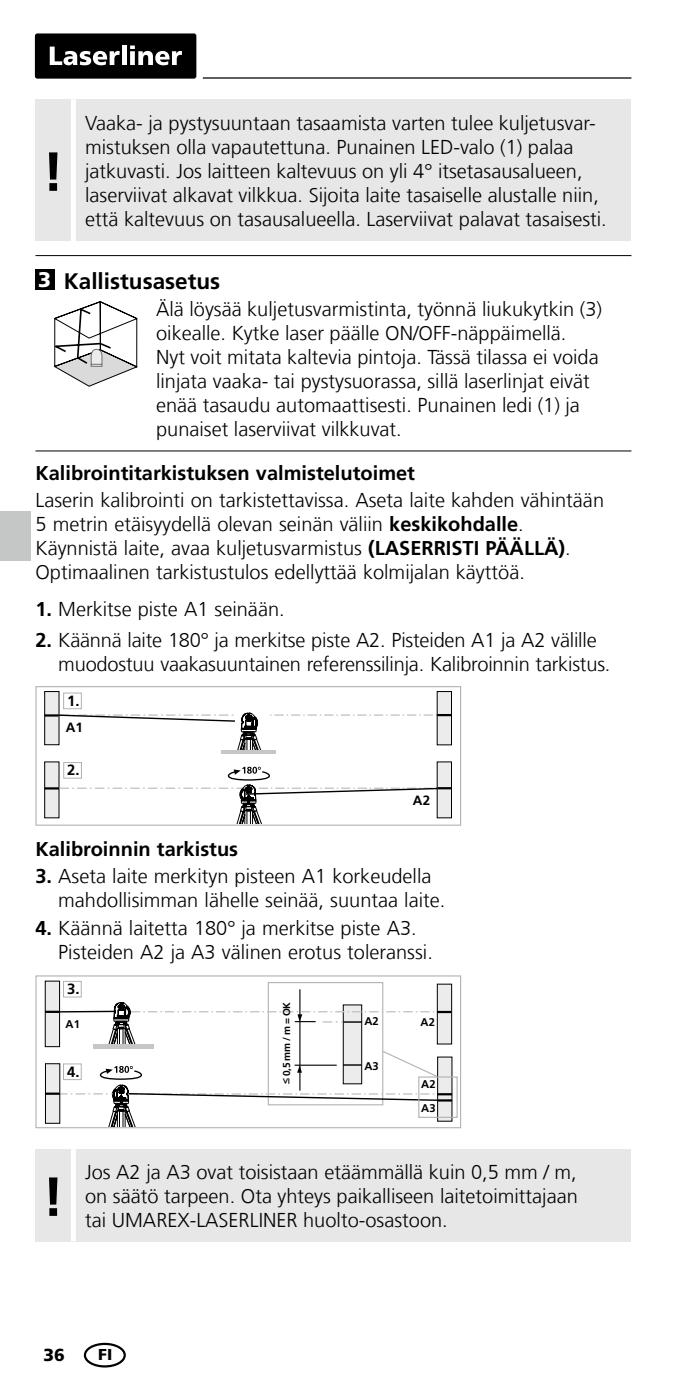
<style>
.page{position:relative;width:674px;height:1397px;background:#fff}
.page>*{position:absolute;margin:0;border:0;box-sizing:border-box;transform-origin:0 0}
.t1{font:700 55px "Frutiger LT Com";color:#000}
.t2{font:700 22.5px "Frutiger LT Com";color:#000}
.t3{font:900 21.25px "Frutiger LT Com";color:#fff}
.t4{font:300 20px/24px "Frutiger LT Com";color:#000}
.t5{font:700 20px "Frutiger LT Com";color:#000}
.t6{font:900 17.5px "Frutiger LT Com";color:#000}
.t7{font:900 15.75px "Frutiger LT Com";color:#000}
.t8{font:700 14.75px "Frutiger LT Com";color:#000}
.t9{font:700 13.5px "Frutiger LT Com";color:#000}
.t10{font:700 11.25px "Frutiger LT Com";color:#000}
.t11{font:700 10px "Frutiger LT Com";color:#000}
.s1{font-weight:700}
</style>
<div class="page">
<div style="left:35px;top:33px;width:161px;height:46px;background:#000;border-radius:2px"></div>
<svg style="left:50px;top:47px;width:70px;height:18px"></svg>
<hr style="left:122px;top:45px;width:4px;height:20px;background:#fff">
<svg style="left:130px;top:45px;width:52px;height:20px"></svg>
<hr style="left:203px;top:77px;width:428px;height:2px;background:#000">
<svg style="left:54px;top:301px;width:83px;height:85px"></svg>
<div style="left:35px;top:686px;width:426px;height:139px;border:1px solid #b1b2b3"></div>
<div style="left:45px;top:761px;width:14px;height:56px;background:#ececed"></div>
<div style="left:44px;top:761px;width:15px;height:56px;border:1px solid #000"></div>
<div style="left:45px;top:691px;width:14px;height:53px;background:#ececed"></div>
<div style="left:63px;top:762px;width:19px;height:16px;border:1px solid #b1b2b3"></div>
<div style="left:63px;top:692px;width:19px;height:17px;border:1px solid #b1b2b3"></div>
<hr style="left:221px;top:749px;width:54px;height:4px;background:#c5c6c6">
<div style="left:437px;top:691px;width:14px;height:53px;background:#ececed"></div>
<svg style="left:437px;top:761px;width:14px;height:56px"></svg>
<svg style="left:44px;top:712px;width:407px;height:39px"></svg>
<svg style="left:45px;top:766px;width:406px;height:57px"></svg>
<div style="left:35px;top:975px;width:426px;height:153px;border:1px solid #b1b2b3"></div>
<div style="left:267px;top:981px;width:116px;height:124px;border:1px solid #b1b2b3"></div>
<div style="left:45px;top:980px;width:15px;height:66px;background:#ececed"></div>
<div style="left:45px;top:980px;width:15px;height:66px;border:1px solid #000"></div>
<div style="left:437px;top:983px;width:14px;height:60px;background:#ececed"></div>
<div style="left:437px;top:983px;width:14px;height:60px;border:1px solid #000"></div>
<hr style="left:299px;top:989px;width:1px;height:101px;background:#000">
<div style="left:63px;top:980px;width:19px;height:17px;border:1px solid #b1b2b3"></div>
<div style="left:418px;top:1076px;width:39px;height:41px;border:1px solid #b1b2b3"></div>
<svg style="left:45px;top:1001px;width:407px;height:125px"></svg>
<div style="left:35px;top:269px;width:20px;height:21px;background:#000"></div>
<hr style="left:35px;top:255px;width:596px;height:1px;background:#000">
<hr style="left:35px;top:450px;width:596px;height:1px;background:#000">
<div style="left:35px;top:1148px;width:596px;height:93px;background:#e7e7e7"></div>
<div style="left:71px;top:1148px;width:5px;height:93px;background:#fff"></div>
<div style="left:35px;top:99px;width:596px;height:142px;background:#e7e7e7"></div>
<div style="left:71px;top:99px;width:5px;height:142px;background:#fff"></div>
<div style="left:84px;top:1342px;width:42px;height:25px;border:2px solid #000;border-radius:50%"></div>
<div style="left:0;top:511px;width:30px;height:49px;background:#c5c6c6"></div>
<h1 class="t1" style="left:42px;top:139px;width:23px">!</h1>
<p class="t4" style="left:85px;top:111px;width:523px">Vaaka- ja pystysuuntaan tasaamista varten tulee kuljetusvar&shy;mistuksen olla vapautettuna. Punainen LED-valo (1) palaa jatkuvasti. Jos laitteen kaltevuus on yli 4° itsetasausalueen, laserviivat alkavat vilkkua. Sijoita laite tasaiselle alustalle niin, että kaltevuus on tasausalueella. Laserviivat palavat tasaisesti.</p>
<p class="t3" style="left:38px;top:267px;width:14px">3</p>
<p class="t2" style="left:64px;top:267px;width:158px">Kallistusasetus</p>
<p class="t4" style="left:156px;top:297px;width:447px">Älä löysää kuljetusvarmistinta, työnnä liukukytkin (3) oikealle. Kytke laser päälle ON/OFF-näppäimellä.<br>Nyt voit mitata kaltevia pintoja. Tässä tilassa ei voida linjata vaaka- tai pystysuorassa, sillä laserlinjat eivät enää tasaudu automaattisesti. Punainen ledi (1) ja punaiset laserviivat vilkkuvat.</p>
<p class="t5" style="left:35px;top:461px;width:381px">Kalibrointitarkistuksen valmistelutoimet</p>
<p class="t4" style="left:35px;top:488px;width:570px">Laserin kalibrointi on tarkistettavissa. Aseta laite kahden vähintään 5 metrin etäisyydellä olevan seinän väliin <span class="s1">keskikohdalle</span>.<br>Käynnistä laite, avaa kuljetusvarmistus <span class="s1">(LASERRISTI PÄÄLLÄ)</span>.<br>Optimaalinen tarkistustulos edellyttää kolmijalan käyttöä.</p>
<p class="t4" style="left:35px;top:597px;width:250px"><span class="s1">1.</span> Merkitse piste A1 seinään.</p>
<p class="t4" style="left:58px;top:628px;width:553px;text-indent:-23px"><span class="s1">2.</span> Käännä laite 180° ja merkitse piste A2. Pisteiden A1 ja A2 välille muodostuu vaakasuuntainen referenssilinja. Kalibroinnin tarkistus.</p>
<p class="t8" style="left:67px;top:692px;width:14px">1.</p>
<p class="t9" style="left:66px;top:719px;width:19px">A1</p>
<p class="t8" style="left:67px;top:761px;width:14px">2.</p>
<p class="t9" style="left:413px;top:792px;width:19px">A2</p>
<p class="t5" style="left:35px;top:836px;width:204px">Kalibroinnin tarkistus</p>
<p class="t4" style="left:58px;top:864px;width:388px;text-indent:-23px"><span class="s1">3.</span> Aseta laite merkityn pisteen A1 korkeudella mahdollisimman lähelle seinää, suuntaa laite.</p>
<p class="t4" style="left:58px;top:915px;width:376px;text-indent:-23px"><span class="s1">4.</span> Käännä laitetta 180° ja merkitse piste A3.<br>Pisteiden A2 ja A3 välinen erotus toleranssi.</p>
<p class="t8" style="left:67px;top:980px;width:14px">3.</p>
<p class="t11" style="left:280px;top:1083px;width:83px;rotate:-90deg">&lt; 0,5 mm / m = OK</p>
<p class="t10" style="left:66px;top:1017px;width:16px">A1</p>
<p class="t10" style="left:364px;top:1014px;width:16px">A2</p>
<p class="t10" style="left:420px;top:1015px;width:16px">A2</p>
<p class="t8" style="left:67px;top:1062px;width:14px">4.</p>
<p class="t10" style="left:364px;top:1059px;width:16px">A3</p>
<p class="t10" style="left:421px;top:1077px;width:16px">A2</p>
<h1 class="t1" style="left:42px;top:1164px;width:23px">!</h1>
<p class="t10" style="left:421px;top:1101px;width:16px">A3</p>
<p class="t4" style="left:85px;top:1159px;width:494px;text-align:justify">Jos A2 ja A3 ovat toisistaan etäämmällä kuin 0,5 mm / m, on säätö tarpeen. Ota yhteys paikalliseen laitetoimittajaan tai UMAREX-LASERLINER huolto-osastoon.</p>
<p class="t6" style="left:44px;top:1343px;width:23px">36</p>
<p class="t7" style="left:98px;top:1344px;width:16px">FI</p>
</div>
